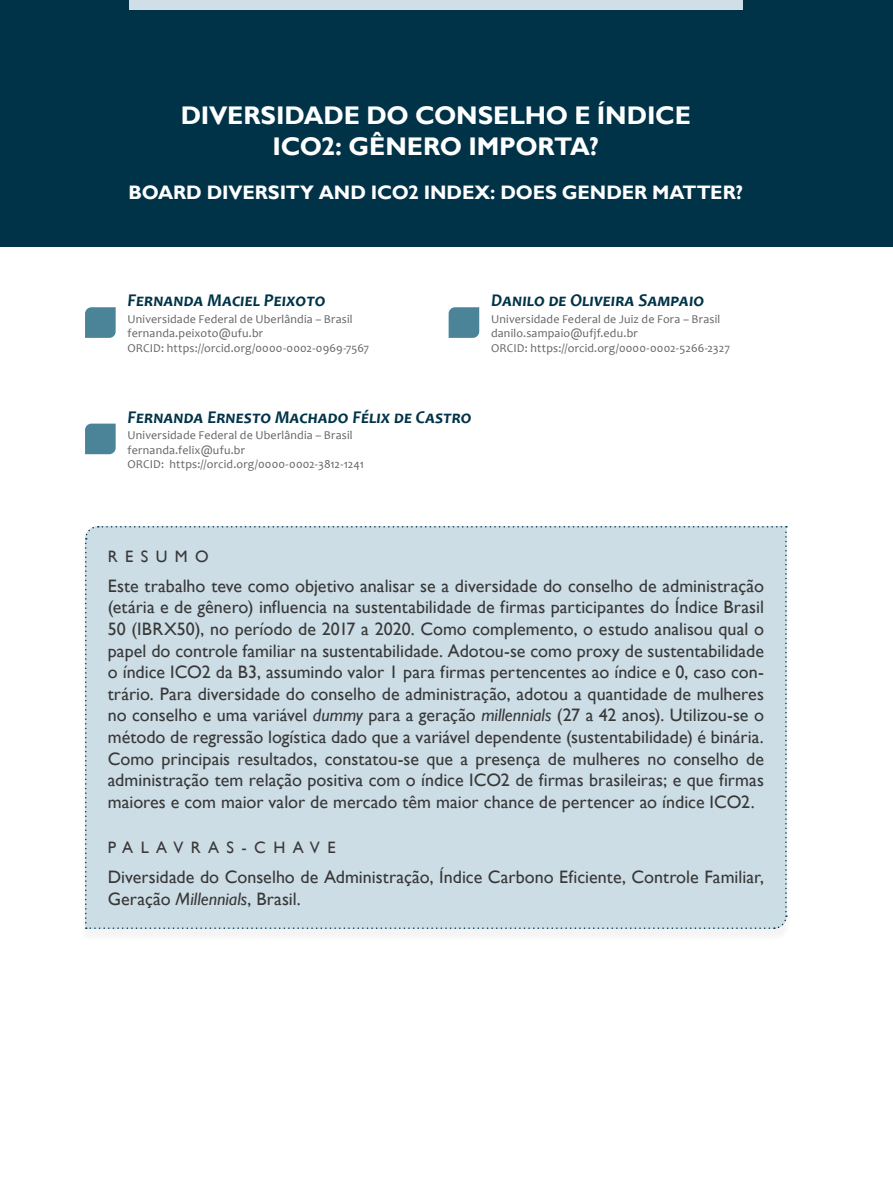
<style>
.page{position:relative;width:893px;height:1191px;background:#fff}
.page>*{position:absolute;margin:0;border:0;box-sizing:border-box;transform-origin:0 0}
.t1{font:700 25.5px/30.6px "Gill Sans";letter-spacing:-.01em;color:#fff;text-align:center}
.t2{font:700 19.5px "Gill Sans";letter-spacing:-.01em;color:#fff}
.t3{font:18px/21.6px "Gill Sans";color:#383839;text-align:justify}
.t4{font:italic 700 18px "Candara";color:#003348}
.t5{font:16.5px "Gill Sans";letter-spacing:.45em;color:#383839}
.t6{font:12px/14.4px "Candara";letter-spacing:.015em;color:#636366}
.s1{font-style:italic}
</style>
<div class="page">
<div style="left:80px;top:530px;width:711px;height:412px;background:#f9f9f9"></div>
<div style="left:85px;top:526px;width:702px;height:403px;background:#cddde5"></div>
<div style="left:0;top:0;width:893px;height:203px;background:#003348"></div>
<div style="left:0;top:58px;width:893px;height:188px;background:#003348"></div>
<svg style="left:85px;top:307px;width:31px;height:31px"></svg>
<svg style="left:85px;top:423px;width:31px;height:31px"></svg>
<svg style="left:449px;top:307px;width:30px;height:31px"></svg>
<div style="left:129px;top:0;width:614px;height:9px;background:#d0dfe7"></div>
<h1 class="t1" style="left:181px;top:101px;width:512px">DIVERSIDADE DO CONSELHO E ÍNDICE<br>ICO2: GÊNERO IMPORTA?</h1>
<p class="t2" style="left:129px;top:181px;width:616px">BOARD DIVERSITY AND ICO2 INDEX: DOES GENDER MATTER?</p>
<p class="t4" style="left:128px;top:289px;width:199px">Fernanda Maciel Peixoto</p>
<p class="t6" style="left:128px;top:312px;width:243px">Universidade Federal de Uberlândia – Brasil fernanda.peixoto@ufu.br<br>ORCID: https://orcid.org/0000-0002-0969-7567</p>
<p class="t4" style="left:491px;top:289px;width:214px">Danilo de Oliveira Sampaio</p>
<p class="t6" style="left:491px;top:312px;width:240px">Universidade Federal de Juiz de Fora – Brasil danilo.sampaio@ufjf.edu.br<br>ORCID: https://orcid.org/0000-0002-5266-2327</p>
<p class="t4" style="left:128px;top:405px;width:346px">Fernanda Ernesto Machado Félix de Castro</p>
<p class="t6" style="left:128px;top:428px;width:238px">Universidade Federal de Uberlândia – Brasil fernanda.felix@ufu.br<br>ORCID: https://orcid.org/0000-0002-3812-1241</p>
<p class="t5" style="left:108px;top:546px;width:103px">RESUMO</p>
<p class="t3" style="left:108px;top:575px;width:658px">Este trabalho teve como objetivo analisar se a diversidade do conselho de administração (etária e de gênero) influencia na sustentabilidade de firmas participantes do Índice Brasil 50 (IBRX50), no período de 2017 a 2020. Como complemento, o estudo analisou qual o papel do controle familiar na sustentabilidade. Adotou-se como proxy de sustentabilidade o índice ICO2 da B3, assumindo valor 1 para firmas pertencentes ao índice e 0, caso con&shy;trário. Para diversidade do conselho de administração, adotou a quantidade de mulheres no conselho e uma variável <span class="s1">dummy</span> para a geração <span class="s1">millennials</span> (27 a 42 anos). Utilizou-se o método de regressão logística dado que a variável dependente (sustentabilidade) é binária.<br>Como principais resultados, constatou-se que a presença de mulheres no conselho de administração tem relação positiva com o índice ICO2 de firmas brasileiras; e que firmas maiores e com maior valor de mercado têm maior chance de pertencer ao índice ICO2.</p>
<p class="t5" style="left:108px;top:838px;width:229px">PALAVRAS-CHAVE</p>
<p class="t3" style="left:108px;top:867px;width:658px">Diversidade do Conselho de Administração, Índice Carbono Eficiente, Controle Familiar,<br>Geração <span class="s1">Millennials</span>, Brasil.</p>
</div>
